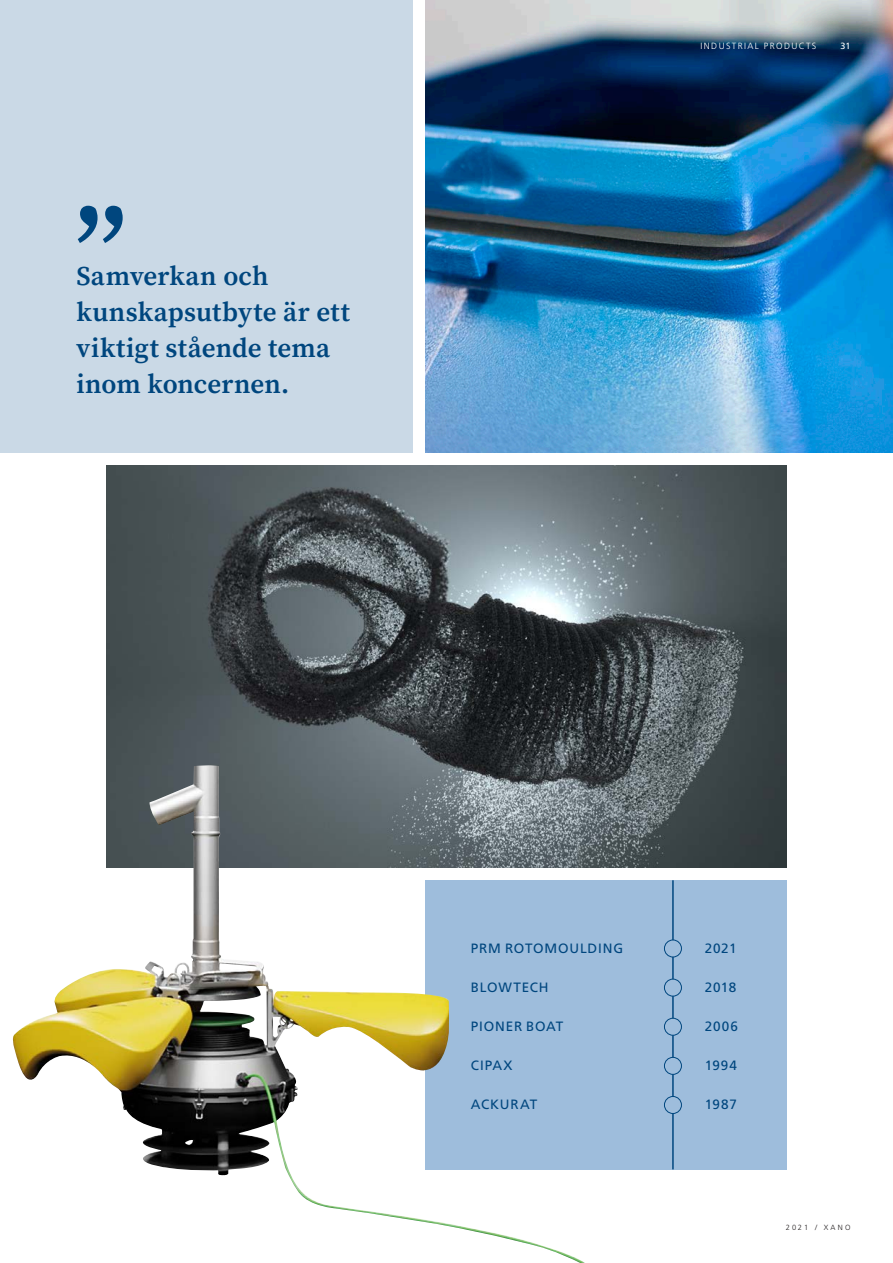
<style>
.page{position:relative;width:893px;height:1263px;background:#fff}
.page>*{position:absolute;margin:0;border:0;box-sizing:border-box;transform-origin:0 0}
.Citat{font:600 27px/36px "Source Serif Pro";letter-spacing:.005em;color:#00467e}
.Underrubrik_blå{font:13.5px "Frutiger";letter-spacing:.06em;color:#00467e}
.t1{font:300 9px "Frutiger";letter-spacing:.15em;color:#fff}
.t2{font:9px "Frutiger";color:#fff}
.t3{font:300 7.5px "Frutiger";letter-spacing:.3em;color:#231f20}
</style>
<div class="page">
<div style="left:425px;top:880px;width:362px;height:289px;background:#9ebddc"></div>
<div style="left:0;top:0;width:412px;height:453px;background:#cad9e6"></div>
<hr style="left:672px;top:880px;width:2px;height:289px;background:#00467e">
<div style="left:664px;top:940px;width:17px;height:17px;background:#9ebddc;border-radius:50%"></div>
<div style="left:664px;top:939px;width:18px;height:18px;border:1px solid #00467e;border-radius:50%"></div>
<div style="left:664px;top:979px;width:17px;height:17px;background:#9ebddc;border-radius:50%"></div>
<div style="left:664px;top:979px;width:18px;height:17px;border:1px solid #00467e;border-radius:50%"></div>
<div style="left:664px;top:1018px;width:17px;height:17px;background:#9ebddc;border-radius:50%"></div>
<div style="left:664px;top:1018px;width:18px;height:17px;border:1px solid #00467e;border-radius:50%"></div>
<div style="left:664px;top:1057px;width:17px;height:17px;background:#9ebddc;border-radius:50%"></div>
<div style="left:664px;top:1057px;width:18px;height:18px;border:1px solid #00467e;border-radius:50%"></div>
<img style="left:106px;top:466px;width:681px;height:401px">
<img style="left:12px;top:766px;width:573px;height:497px">
<img style="left:425px;top:0;width:468px;height:453px">
<div style="left:664px;top:1096px;width:17px;height:17px;background:#9ebddc;border-radius:50%"></div>
<div style="left:664px;top:1096px;width:18px;height:18px;border:1px solid #00467e;border-radius:50%"></div>
<svg style="left:78px;top:206px;width:45px;height:37px"></svg>
<p class="Citat" style="left:77px;top:257px;width:275px">Samverkan och kunskapsutbyte är ett viktigt stående tema inom koncernen.</p>
<p class="t1" style="left:701px;top:41px;width:117px">INDUSTRIAL PRODUCTS</p>
<p class="t2" style="left:840px;top:41px;width:12px">31</p>
<p class="Underrubrik_blå" style="left:471px;top:941px;width:154px">PRM ROTOMOULDING</p>
<p class="Underrubrik_blå" style="left:705px;top:941px;width:33px">2021</p>
<p class="Underrubrik_blå" style="left:471px;top:980px;width:79px">BLOWTECH</p>
<p class="Underrubrik_blå" style="left:705px;top:980px;width:33px">2018</p>
<p class="Underrubrik_blå" style="left:471px;top:1019px;width:94px">PIONER BOAT</p>
<p class="Underrubrik_blå" style="left:705px;top:1019px;width:35px">2006</p>
<p class="Underrubrik_blå" style="left:471px;top:1058px;width:43px">CIPAX</p>
<p class="Underrubrik_blå" style="left:705px;top:1058px;width:34px">1994</p>
<p class="Underrubrik_blå" style="left:471px;top:1097px;width:68px">ACKURAT</p>
<p class="Underrubrik_blå" style="left:705px;top:1097px;width:34px">1987</p>
<p class="t3" style="left:786px;top:1223px;width:66px">2021 / XANO</p>
</div>
